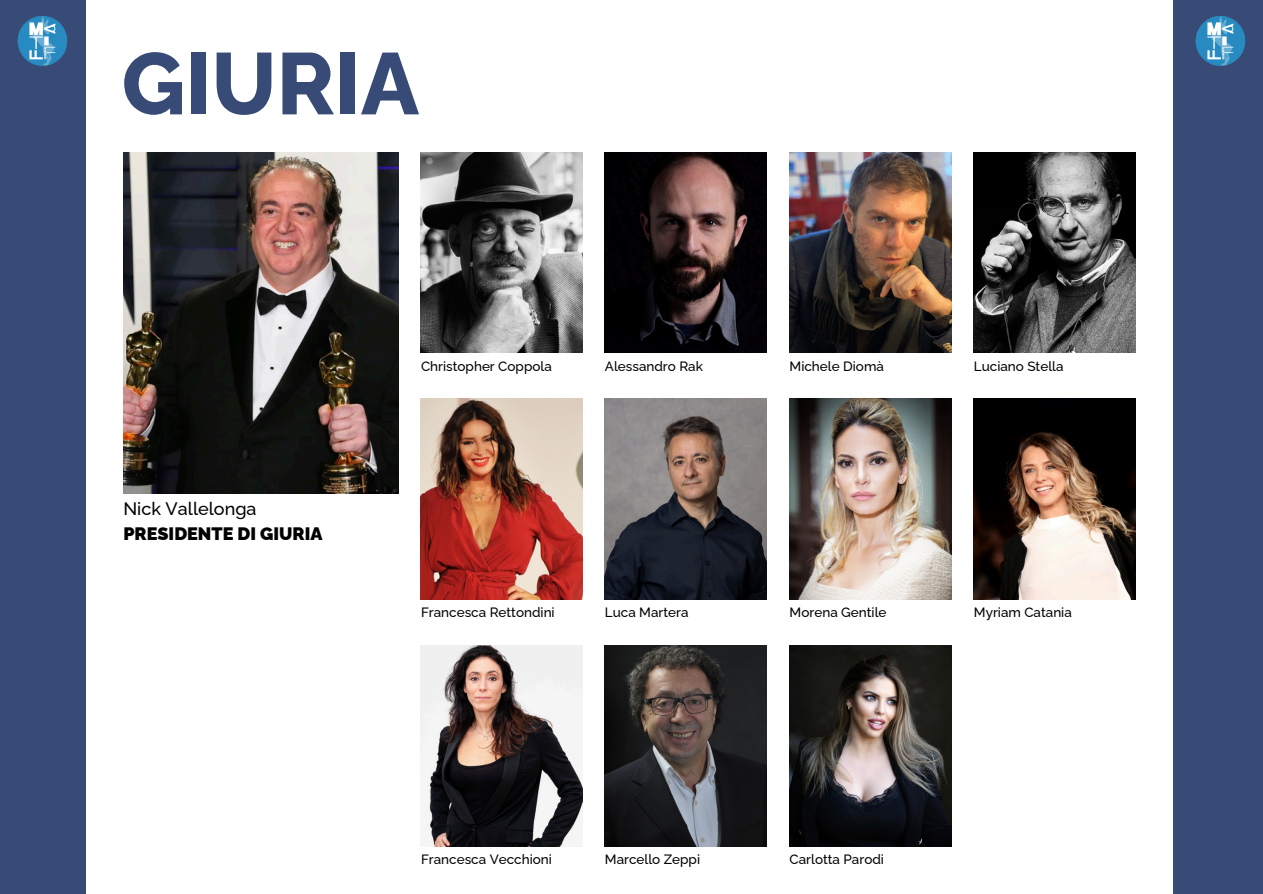
<style>
.page{position:relative;width:1263px;height:894px;background:#fff}
.page>*{position:absolute;margin:0;border:0;box-sizing:border-box;transform-origin:0 0}
.t1{font:800 87px "Raleway";color:#374b76}
.t2{font:900 18px/24.8px "Raleway";color:#000}
.t3{font:500 13.5px "Raleway";color:#000}
.s1{font-weight:500}
</style>
<div class="page">
<div style="left:0;top:0;width:85px;height:893px;background:#374b76"></div>
<div style="left:1174px;top:0;width:89px;height:893px;background:#374b76"></div>
<img style="left:17px;top:16px;width:51px;height:50px">
<img style="left:1195px;top:16px;width:51px;height:50px">
<img style="left:790px;top:152px;width:162px;height:200px">
<img style="left:790px;top:399px;width:162px;height:200px">
<img style="left:790px;top:645px;width:161px;height:200px">
<img style="left:974px;top:152px;width:162px;height:200px">
<img style="left:974px;top:399px;width:162px;height:200px">
<img style="left:420px;top:152px;width:162px;height:200px">
<img style="left:420px;top:399px;width:162px;height:200px">
<img style="left:420px;top:645px;width:162px;height:200px">
<img style="left:124px;top:152px;width:274px;height:341px">
<img style="left:605px;top:152px;width:162px;height:200px">
<img style="left:605px;top:399px;width:162px;height:200px">
<img style="left:605px;top:645px;width:162px;height:200px">
<p class="t1" style="left:122px;top:33px;width:299px">GIURIA</p>
<p class="t2" style="left:123px;top:496px;width:201px"><span class="s1">Nick Vallelonga<br></span>PRESIDENTE DI GIURIA</p>
<p class="t3" style="left:421px;top:358px;width:132px">Christopher Coppola</p>
<p class="t3" style="left:605px;top:358px;width:100px">Alessandro Rak</p>
<p class="t3" style="left:790px;top:358px;width:96px">Michele Diomà</p>
<p class="t3" style="left:974px;top:358px;width:91px">Luciano Stella</p>
<p class="t3" style="left:421px;top:604px;width:135px">Francesca Rettondini</p>
<p class="t3" style="left:605px;top:604px;width:85px">Luca Martera</p>
<p class="t3" style="left:790px;top:604px;width:98px">Morena Gentile</p>
<p class="t3" style="left:974px;top:604px;width:99px">Myriam Catania</p>
<p class="t3" style="left:421px;top:851px;width:132px">Francesca Vecchioni</p>
<p class="t3" style="left:605px;top:851px;width:97px">Marcello Zeppi</p>
<p class="t3" style="left:790px;top:851px;width:96px">Carlotta Parodi</p>
</div>
